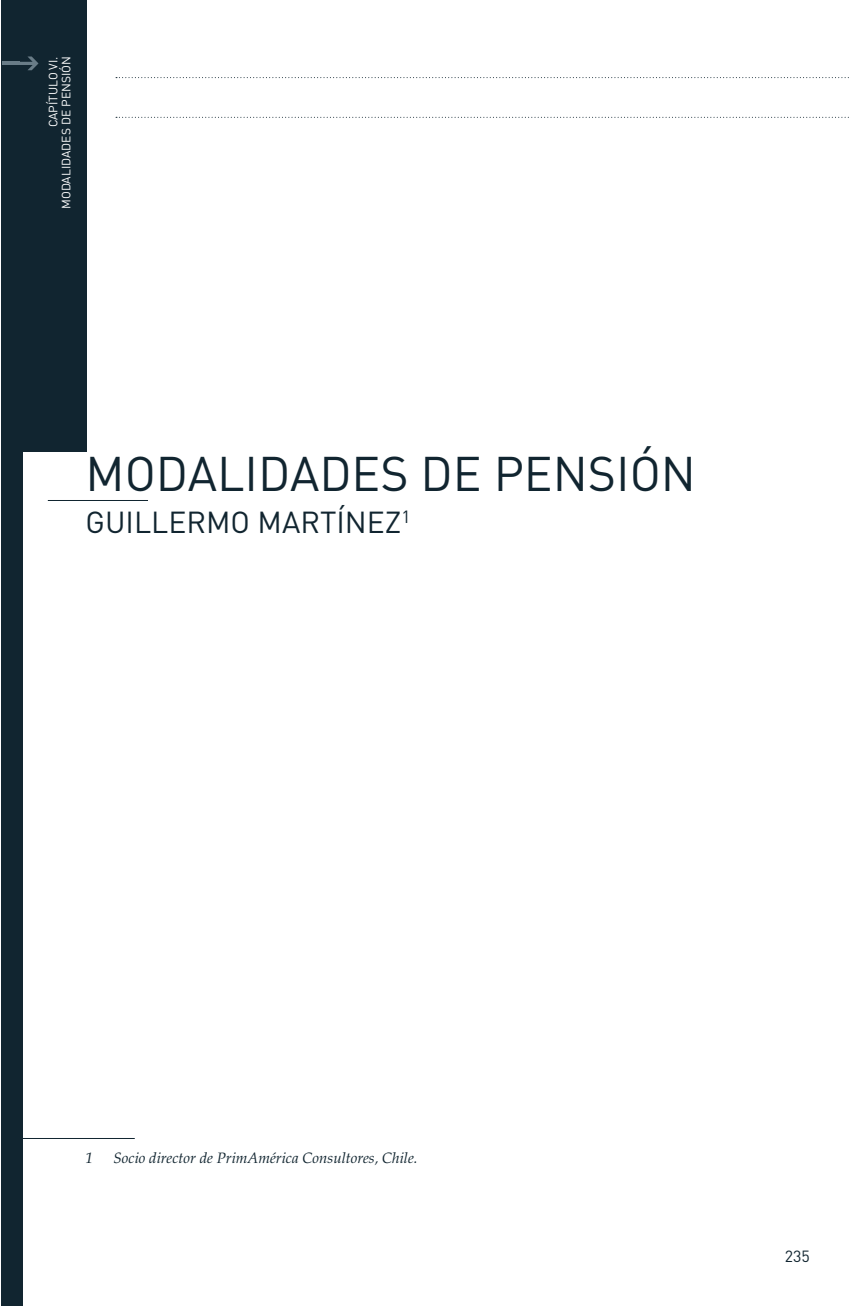
<style>
.page{position:relative;width:851px;height:1306px;background:#fff}
.page>*{position:absolute;margin:0;border:0;box-sizing:border-box;transform-origin:0 0}
.titulo_2{font:48px "DIN";color:#112530}
.t1{font:30px "DIN";color:#112530}
.t2{font:16px "DIN";color:#112530}
.Texto_nota_pie{font:italic 15px "Palatino";color:#112530}
.t3{font:12px "DIN";color:#fff}
</style>
<div class="page">
<div style="left:2px;top:0;width:85px;height:451px;background:#112530"></div>
<div style="left:2px;top:359px;width:21px;height:946px;background:#112530"></div>
<svg style="left:19px;top:56px;width:19px;height:14px"></svg>
<hr style="left:2px;top:62px;width:18px;height:3px;background:#697c87">
<svg style="left:116px;top:117px;width:733px;height:1px"></svg>
<svg style="left:116px;top:77px;width:733px;height:1px"></svg>
<hr style="left:18px;top:1137px;width:117px;height:1px;background:#112530">
<hr style="left:48px;top:500px;width:100px;height:1px;background:#112530">
<p class="t3" style="left:46px;top:127px;width:72px;rotate:-90deg">CAPÍTULO VI.</p>
<p class="t3" style="left:59px;top:209px;width:154px;rotate:-90deg">MODALIDADES DE PENSIÓN</p>
<p class="titulo_2" style="left:86px;top:443px;width:99px">MODALIDADES</p>
<p class="titulo_2" style="left:421px;top:443px;width:100px">DE PENSI</p>
<p class="titulo_2" style="left:630px;top:443px;width:58px">ÓN</p>
<p class="t1" style="left:86px;top:503px;width:36px">GUILLE</p>
<p class="t1" style="left:186px;top:503px;width:151px">RMO MARTÍNE</p>
<p class="t1" style="left:385px;top:503px;width:27px">Z<sup>1</sup></p>
<p class="Texto_nota_pie" style="left:86px;top:1149px;width:9px">1</p>
<p class="Texto_nota_pie" style="left:114px;top:1149px;width:306px">Socio director de PrimAmérica Consultores, Chile.</p>
<p class="t2" style="left:785px;top:1246px;width:27px">235</p>
</div>
